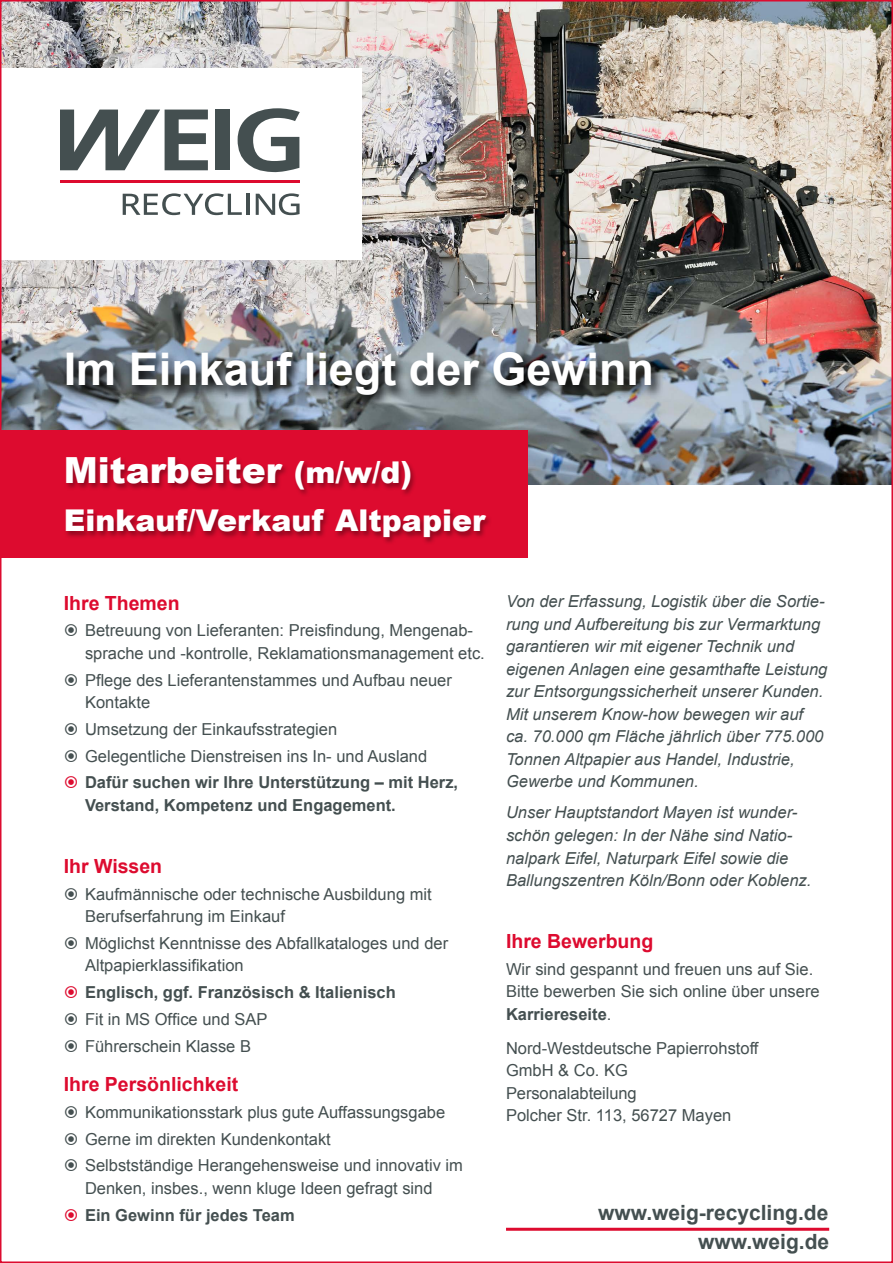
<style>
.page{position:relative;width:893px;height:1263px;background:#fff}
.page>*{position:absolute;margin:0;border:0;box-sizing:border-box;transform-origin:0 0}
.t1{font:700 45px "Arial";color:#fff}
.t2{font:900 36px "Arial";color:#fff}
.t3{font:900 30px "Arial";color:#fff}
.t4{font:700 21px "Arial";color:#444f50}
.t5{font:700 19.5px "Arial";color:#dd0b2f}
.t6{font:16.5px/22.5px "Arial";color:#444f50}
.t7{font:italic 16.5px/22.5px "Arial";color:#444f50}
.t8{font:700 16.5px/22.5px "Arial";color:#444f50}
.s1{font-size:30px}
.s2{font-weight:700}
</style>
<div class="page">
<img style="left:3px;top:3px;width:887px;height:482px">
<div style="left:0;top:68px;width:361px;height:191px;background:#fff"></div>
<svg style="left:238px;top:108px;width:62px;height:64px"></svg>
<div style="left:215px;top:110px;width:15px;height:60px;background:#444f50"></div>
<svg style="left:123px;top:193px;width:119px;height:22px"></svg>
<hr style="left:246px;top:194px;width:3px;height:21px;background:#444f50">
<svg style="left:256px;top:193px;width:44px;height:22px"></svg>
<hr style="left:60px;top:181px;width:239px;height:2px;background:#dd0b2f">
<svg style="left:60px;top:110px;width:148px;height:60px"></svg>
<svg style="left:62px;top:350px;width:602px;height:61px;background:#697279"></svg>
<div style="left:0;top:430px;width:527px;height:128px;background:#dd0b2f"></div>
<div style="left:64px;top:456px;width:429px;height:89px;background:#000;opacity:.35"></div>
<hr style="left:506px;top:1228px;width:323px;height:3px;background:#dd0b2f">
<h1 class="t1" style="left:64px;top:339px;width:592px">Im Einkauf liegt der Gewinn</h1>
<h2 class="t2" style="left:64px;top:444px;width:350px">Mitarbeiter <span class="s1">(m/w/d)</span></h2>
<h3 class="t3" style="left:64px;top:498px;width:423px">Einkauf/Verkauf Altpapier</h3>
<p class="t5" style="left:64px;top:590px;width:117px">Ihre Themen</p>
<p class="t6" style="left:85px;top:619px;width:401px">Betreuung von Lieferanten: Preisfindung, Mengenab&shy;sprache und -kontrolle, Reklamationsmanagement etc.</p>
<p class="t6" style="left:85px;top:669px;width:368px">Pflege des Lieferantenstammes und Aufbau neuer<br>Kontakte</p>
<p class="t6" style="left:85px;top:716px;width:344px;line-height:26.7px">Umsetzung der Einkaufsstrategien<br>Gelegentliche Dienstreisen ins In- und Ausland</p>
<p class="t8" style="left:85px;top:772px;width:375px">Dafür suchen wir Ihre Unterstützung – mit Herz,<br>Verstand, Kompetenz und Engagement.</p>
<p class="t5" style="left:64px;top:853px;width:100px">Ihr Wissen</p>
<p class="t6" style="left:85px;top:883px;width:348px">Kaufmännische oder technische Ausbildung mit<br>Berufserfahrung im Einkauf</p>
<p class="t6" style="left:85px;top:932px;width:365px">Möglichst Kenntnisse des Abfallkataloges und der<br>Altpapierklassifikation</p>
<p class="t8" style="left:85px;top:982px;width:312px">Englisch, ggf. Französisch &amp; Italienisch</p>
<p class="t6" style="left:85px;top:1006px;width:184px;line-height:26.7px">Fit in MS Office und SAP<br>Führerschein Klasse B</p>
<p class="t5" style="left:64px;top:1071px;width:176px">Ihre Persönlichkeit</p>
<p class="t6" style="left:85px;top:1099px;width:379px;line-height:26.7px">Kommunikationsstark plus gute Auffassungsgabe<br>Gerne im direkten Kundenkontakt<br>Selbstständige Herangehensweise und innovativ im</p>
<p class="t6" style="left:85px;top:1177px;width:349px">Denken, insbes., wenn kluge Ideen gefragt sind</p>
<p class="t8" style="left:85px;top:1204px;width:211px">Ein Gewinn für jedes Team</p>
<p class="t7" style="left:506px;top:591px;width:323px">Von der Erfassung, Logistik über die Sortie&shy;rung und Aufbereitung bis zur Vermarktung garantieren wir mit eigener Technik und eigenen Anlagen eine gesamthafte Leistung zur Entsorgungssicherheit unserer Kunden.<br>Mit unserem Know-how bewegen wir auf ca. 70.000 qm Fläche jährlich über 775.000<br>Tonnen Altpapier aus Handel, Industrie, Gewerbe und Kommunen.</p>
<p class="t7" style="left:506px;top:802px;width:307px">Unser Hauptstandort Mayen ist wunder&shy;schön gelegen: In der Nähe sind Natio&shy;nalpark Eifel, Naturpark Eifel sowie die Ballungszentren Köln/Bonn oder Koblenz.</p>
<p class="t5" style="left:506px;top:928px;width:149px">Ihre Bewerbung</p>
<p class="t6" style="left:506px;top:958px;width:315px">Wir sind gespannt und -freuen uns auf Sie.<br>Bitte bewerben Sie sich online über unsere<br><span class="s2">Karriereseite</span>.</p>
<p class="t6" style="left:506px;top:1037px;width:254px">Nord-Westdeutsche Papierrohstoff<br>GmbH &amp; Co. KG<br>Personalabteilung<br>Polcher Str. 113, 56727 Mayen</p>
<p class="t4" style="left:598px;top:1199px;width:232px">www.weig-recycling.de</p>
<p class="t4" style="left:698px;top:1228px;width:133px">www.weig.de</p>
</div>
